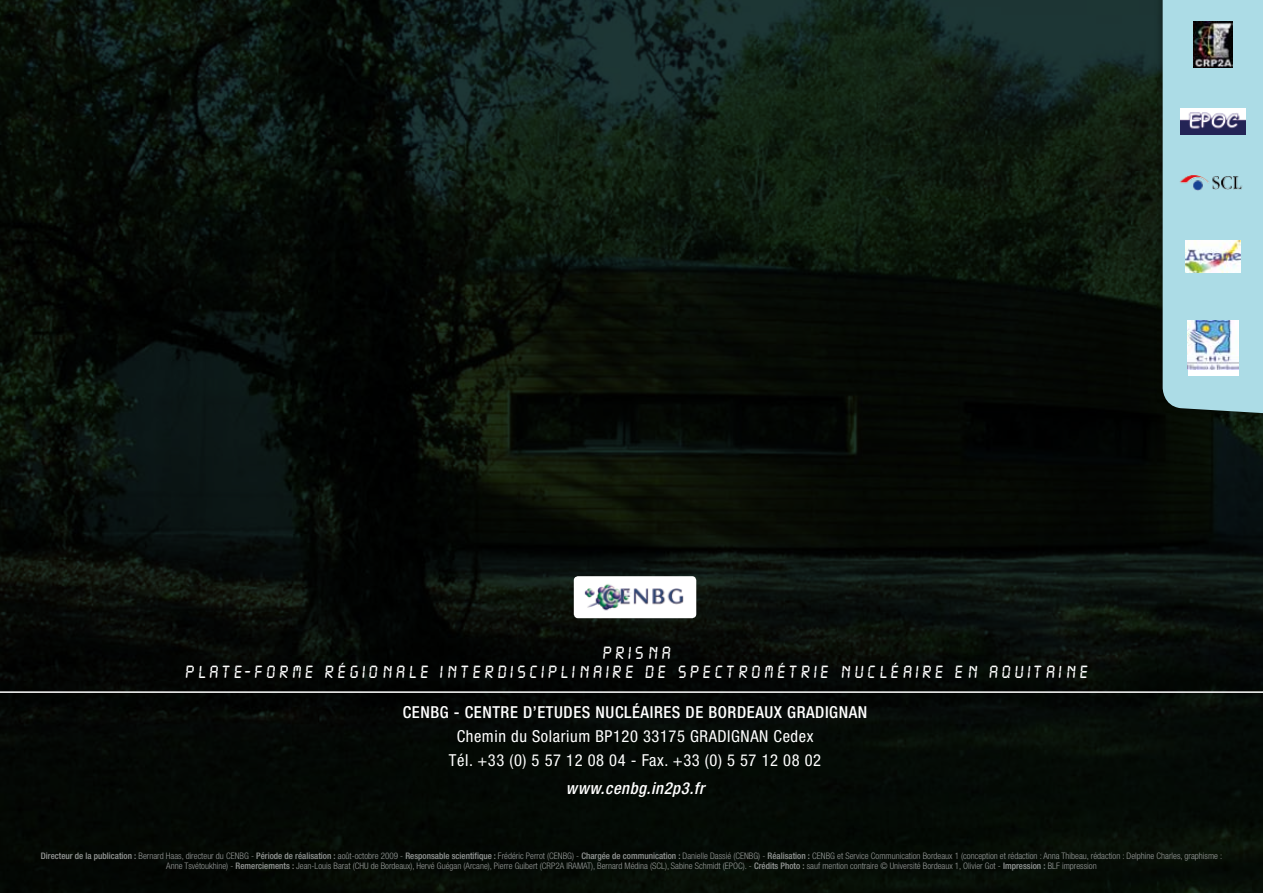
<style>
.page{position:relative;width:1263px;height:893px;background:#fff}
.page>*{position:absolute;margin:0;border:0;box-sizing:border-box;transform-origin:0 0}
.t1{font:16.5px/19.8px "Liquid Crystal Plain";color:#fff;text-align:center}
.t2{font:condensed 16.5px/24px "Helvetica Neue";letter-spacing:.035em;color:#fff}
.t3{font:500 condensed 16.5px "Helvetica Neue";letter-spacing:.035em;color:#fff}
.t4{font:italic 500 condensed 16.5px "Helvetica Neue";letter-spacing:.035em;color:#fff}
.t5{font:300 condensed 9px/10.8px "Helvetica Neue";color:#989b9a;text-align:center}
.s1{font-weight:500}
</style>
<div class="page">
<img style="left:0;top:0;width:1263px;height:893px">
<div style="left:1154px;top:0;width:109px;height:424px;background:#000;opacity:.5"></div>
<div style="left:1163px;top:0;width:100px;height:414px;background:#acdce6"></div>
<hr style="left:0;top:691px;width:1263px;height:2px;background:#fff">
<img style="left:1181px;top:108px;width:64px;height:27px">
<img style="left:1193px;top:21px;width:40px;height:47px">
<div style="left:1188px;top:321px;width:50px;height:55px;background:#fff"></div>
<img style="left:1188px;top:321px;width:50px;height:49px">
<img style="left:1177px;top:174px;width:72px;height:18px">
<img style="left:1185px;top:241px;width:56px;height:32px">
<img style="left:574px;top:576px;width:122px;height:42px">
<h1 class="t1" style="left:182px;top:644px;width:908px">PRISNA<br>PLATE-FORME RÉGIONALE INTERDISCIPLINAIRE DE SPECTROMÉTRIE NUCLÉAIRE EN AQUITAINE</h1>
<h1 class="t3" style="left:403px;top:702px;width:437px">CENBG - Centre d’Etudes Nucléaires de Bordeaux Gradignan</h1>
<h1 class="t2" style="left:457px;top:724px;width:253px">Chemin du Solarium BP120 33175 Gradignan</h1>
<h1 class="t2" style="left:449px;top:724px;width:374px;text-indent:325px">Cedex<br>Tél. +33 (0) 5 57 12 08 04 - Fax. +33 (0) 5 57 12 08 02</h1>
<h1 class="t4" style="left:566px;top:779px;width:140px">www.cenbg.in2p3.fr</h1>
<p class="t5" style="left:41px;top:850px;width:1183px"><span class="s1">Directeur de la publication :</span> Bernard Haas, directeur du CENBG - <span class="s1">Période de réalisation :</span> août-octobre 2009 - <span class="s1">Responsable scientifique :</span> Frédéric Perrot (CENBG) - <span class="s1">Chargée de communication :</span> Danielle Dassié (CENBG) - <span class="s1">Réalisation :</span> CENBG et Service Communication Bordeaux 1 (conception et rédaction : Anna Thibeau, rédaction : Delphine Charles, graphisme :<br>Anne Tsvétoukhine) - <span class="s1">Remerciements :</span> Jean-Louis Barat (CHU de Bordeaux), Hervé Guégan (Arcane), Pierre Guibert (CRP2A IRAMAT), Bernard Médina (SCL), Sabine Schmidt (EPOC). - <span class="s1">Crédits Photo :</span> sauf mention contraire © Université Bordeaux 1, Olivier Got - <span class="s1">Impression :</span> BLF impression</p>
</div>
